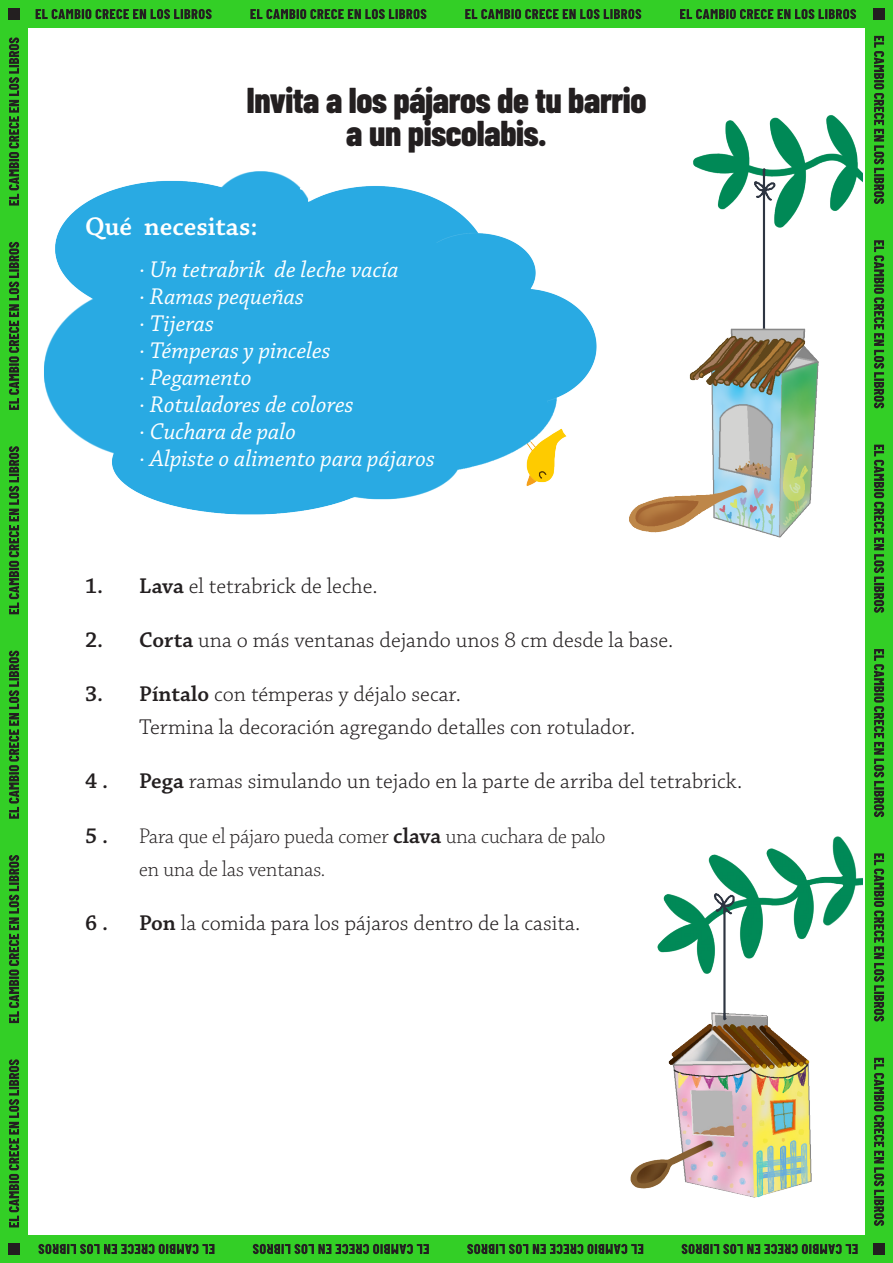
<style>
.page{position:relative;width:893px;height:1263px;background:#fff}
.page>*{position:absolute;margin:0;border:0;box-sizing:border-box;transform-origin:0 0}
.Titulares_Pluto_1{font:800 36px/33px "Barlow Condensed";letter-spacing:-.01em;color:#231f20;text-align:center}
.Titulares_Pluto_1-2{font:600 27px "Chaparral Pro";color:#fff}
.Titulares_Pluto_1-3{font:italic 24px/27px "Chaparral Pro";color:#fff}
.Titulares_Pluto_1-4{font:300 22.5px/33px "Chaparral Pro";color:#231f20}
.Titulares_Pluto_1-5{font:22.5px/33px "Chaparral Pro Light Subh";color:#231f20}
.Titulares_Pluto_1-6{font:600 22.5px "Chaparral Pro";color:#231f20}
.s1{font-weight:600}
.s2{font-family:"Chaparral Pro";font-weight:600}
</style>
<div class="page">
<div style="left:0;top:1235px;width:893px;height:28px;background:#33cf26"></div>
<div style="left:0;top:0;width:893px;height:28px;background:#33cf26"></div>
<div style="left:0;top:0;width:28px;height:1263px;background:#33cf26"></div>
<div style="left:865px;top:0;width:28px;height:1263px;background:#33cf26"></div>
<div style="left:873px;top:8px;width:12px;height:12px;background:#231f20"></div>
<div style="left:8px;top:8px;width:12px;height:12px;background:#231f20"></div>
<div style="left:873px;top:1243px;width:12px;height:12px;background:#231f20"></div>
<div style="left:8px;top:1243px;width:12px;height:12px;background:#231f20"></div>
<svg style="left:36px;top:9px;width:176px;height:10px"></svg>
<svg style="left:465px;top:9px;width:176px;height:10px"></svg>
<svg style="left:250px;top:9px;width:176px;height:10px"></svg>
<svg style="left:680px;top:9px;width:176px;height:10px"></svg>
<svg style="left:682px;top:1244px;width:176px;height:10px"></svg>
<svg style="left:253px;top:1244px;width:176px;height:10px"></svg>
<svg style="left:467px;top:1244px;width:176px;height:10px"></svg>
<svg style="left:38px;top:1244px;width:176px;height:10px"></svg>
<svg style="left:874px;top:36px;width:10px;height:168px"></svg>
<svg style="left:874px;top:853px;width:10px;height:168px"></svg>
<svg style="left:874px;top:445px;width:10px;height:168px"></svg>
<svg style="left:874px;top:240px;width:10px;height:168px"></svg>
<svg style="left:874px;top:1058px;width:10px;height:168px"></svg>
<svg style="left:874px;top:649px;width:10px;height:168px"></svg>
<svg style="left:9px;top:1059px;width:10px;height:168px"></svg>
<svg style="left:9px;top:242px;width:10px;height:168px"></svg>
<svg style="left:9px;top:651px;width:10px;height:168px"></svg>
<svg style="left:9px;top:855px;width:10px;height:168px"></svg>
<svg style="left:9px;top:37px;width:10px;height:169px"></svg>
<svg style="left:9px;top:446px;width:10px;height:168px"></svg>
<img style="left:44px;top:171px;width:540px;height:344px">
<img style="left:584px;top:115px;width:278px;height:423px">
<img style="left:630px;top:836px;width:232px;height:362px">
<p class="Titulares_Pluto_1" style="left:246px;top:81px;width:402px">Invita a los pájaros de tu barrio a un piscolabis.</p>
<p class="Titulares_Pluto_1-2" style="left:85px;top:211px;width:174px">Qué necesitas:</p>
<p class="Titulares_Pluto_1-3" style="left:139px;top:256px;width:297px">· Un tetrabrik de leche vacía<br>· Ramas pequeñas<br>· Tijeras<br>· Témperas y pinceles<br>· Pegamento<br>· Rotuladores de colores<br>· Cuchara de palo<br>· Alpiste o alimento para pájaros</p>
<p class="Titulares_Pluto_1-4" style="left:85px;top:570px;width:294px"><span class="s1">1. Lava</span> el tetrabrick de leche.</p>
<p class="Titulares_Pluto_1-4" style="left:85px;top:624px;width:590px"><span class="s1">2. Corta</span> una o más ventanas dejando unos 8 cm desde la base.</p>
<p class="Titulares_Pluto_1-4" style="left:139px;top:678px;width:498px;text-indent:-54px"><span class="s1">3. Píntalo</span> con témperas y déjalo secar.<br>Termina la decoración agregando detalles con rotulador.</p>
<p class="Titulares_Pluto_1-6" style="left:85px;top:768px;width:25px">4 .</p>
<p class="Titulares_Pluto_1-4" style="left:139px;top:766px;width:605px"><span class="s1">Pega</span> ramas simulando un tejado en la parte de arriba del tetrabrick.</p>
<p class="Titulares_Pluto_1-6" style="left:85px;top:823px;width:25px">5 .</p>
<p class="Titulares_Pluto_1-5" style="left:139px;top:820px;width:468px">Para que el pájaro pueda comer <span class="s2">clava</span> una cuchara de palo en una de las ventanas.</p>
<p class="Titulares_Pluto_1-6" style="left:85px;top:910px;width:25px">6 .</p>
<p class="Titulares_Pluto_1-4" style="left:139px;top:907px;width:443px"><span class="s1">Pon</span> la comida para los pájaros dentro de la casita.</p>
</div>
